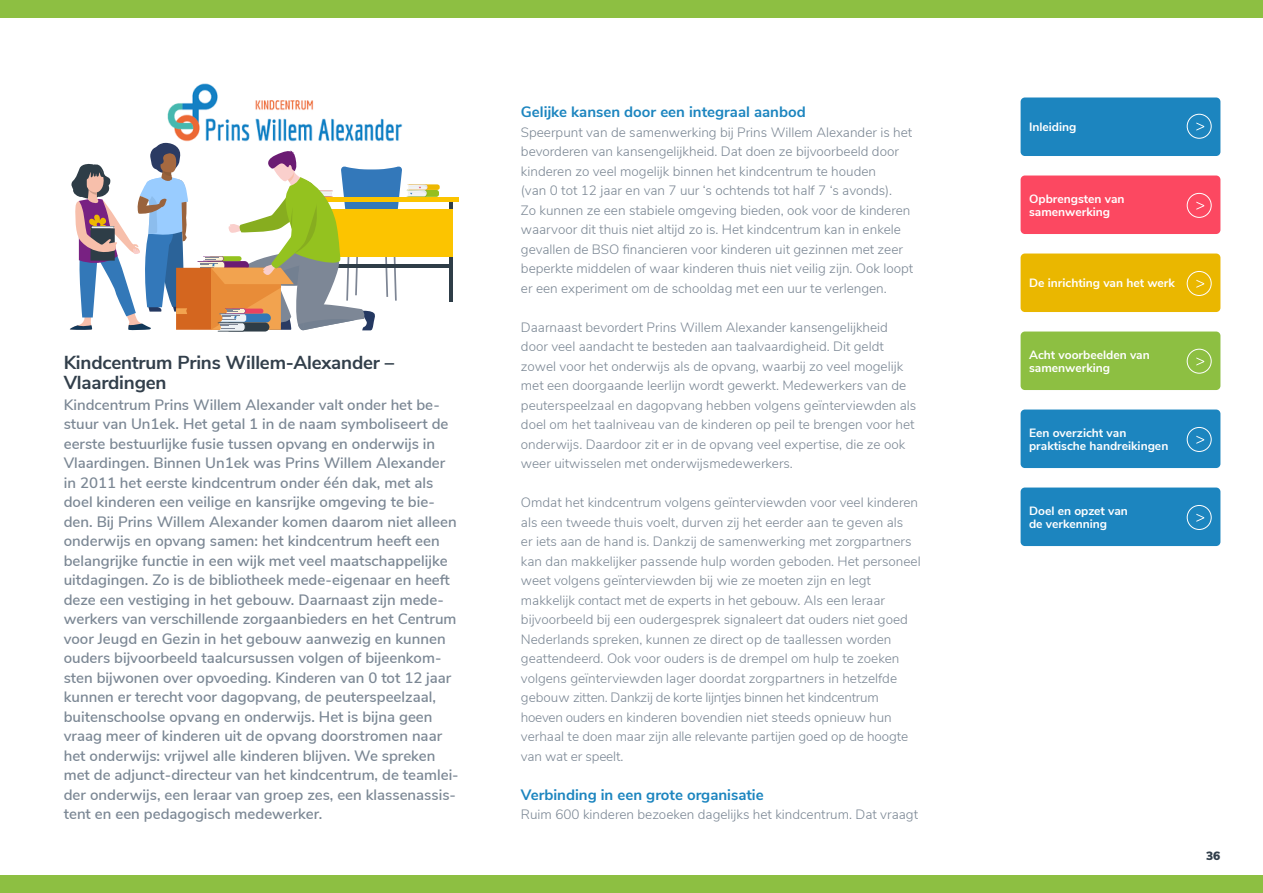
<style>
.page{position:relative;width:1263px;height:893px;background:#fff}
.page>*{position:absolute;margin:0;border:0;box-sizing:border-box;transform-origin:0 0}
.TUSSENkop{font:700 18.75px/19.5px "Nunito Sans";letter-spacing:-.01em;color:#323f4b}
.INLEIDING_2{font:600 15px/19.5px "Nunito Sans";color:#7b8794}
.ALINEAkop{font:700 15px "Nunito Sans";color:#1c85bf}
.BODY{font:300 13.5px/19.5px "Nunito Sans";color:#7b8794}
.t1{font:700 12px/13.5px "Nunito Sans";color:#fff}
.t2{font:900 12px "Nunito Sans";color:#323f4b}
</style>
<div class="page">
<div style="left:0;top:0;width:1263px;height:17px;background:#8dbf42"></div>
<div style="left:0;top:876px;width:1263px;height:17px;background:#8dbf42"></div>
<div style="left:1020px;top:176px;width:200px;height:58px;background:#fc4861;border-radius:4px"></div>
<div style="left:1020px;top:254px;width:200px;height:58px;background:#eab700;border-radius:4px"></div>
<div style="left:1020px;top:410px;width:200px;height:58px;background:#1c85bf;border-radius:4px"></div>
<div style="left:1020px;top:488px;width:200px;height:58px;background:#1c85bf;border-radius:4px"></div>
<div style="left:1020px;top:332px;width:200px;height:58px;background:#8dbf42;border-radius:4px"></div>
<div style="left:1020px;top:98px;width:200px;height:58px;background:#1c85bf;border-radius:4px"></div>
<div style="left:1187px;top:114px;width:24px;height:25px;border:1px solid #fff;border-radius:50%"></div>
<svg style="left:1196px;top:123px;width:8px;height:8px"></svg>
<div style="left:1187px;top:193px;width:24px;height:25px;border:1px solid #fff;border-radius:50%"></div>
<svg style="left:1196px;top:202px;width:8px;height:8px"></svg>
<div style="left:1187px;top:271px;width:24px;height:25px;border:1px solid #fff;border-radius:50%"></div>
<svg style="left:1196px;top:280px;width:8px;height:8px"></svg>
<div style="left:1187px;top:349px;width:24px;height:25px;border:1px solid #fff;border-radius:50%"></div>
<svg style="left:1196px;top:357px;width:8px;height:9px"></svg>
<div style="left:1187px;top:427px;width:24px;height:25px;border:1px solid #fff;border-radius:50%"></div>
<svg style="left:1196px;top:436px;width:8px;height:8px"></svg>
<div style="left:1187px;top:505px;width:24px;height:25px;border:1px solid #fff;border-radius:50%"></div>
<svg style="left:1196px;top:514px;width:8px;height:8px"></svg>
<img style="left:164px;top:83px;width:239px;height:60px">
<hr style="left:449px;top:202px;width:4px;height:100px;background:#2e3d47">
<div style="left:299px;top:209px;width:154px;height:48px;background:#fcc400"></div>
<hr style="left:299px;top:264px;width:154px;height:3px;background:#2e3d47">
<div style="left:292px;top:197px;width:167px;height:5px;background:#fcc400"></div>
<div style="left:176px;top:268px;width:70px;height:62px;background:#d4661f"></div>
<svg style="left:69px;top:143px;width:120px;height:187px"></svg>
<svg style="left:196px;top:150px;width:244px;height:182px"></svg>
<p class="TUSSENkop" style="left:64px;top:352px;width:332px">Kindcentrum Prins Willem-Alexander –<br>Vlaardingen</p>
<p class="INLEIDING_2" style="left:64px;top:394px;width:396px">Kindcentrum Prins Willem Alexander valt onder het be&shy;stuur van Un1ek. Het getal 1 in de naam symboliseert de eerste bestuurlijke fusie tussen opvang en onderwijs in Vlaardingen. Binnen Un1ek was Prins Willem Alexander in 2011 het eerste kindcentrum onder één dak, met als doel kinderen een veilige en kansrijke omgeving te bie&shy;den. Bij Prins Willem Alexander komen daarom niet alleen onderwijs en opvang samen: het kindcentrum heeft een belangrijke functie in een wijk met veel maatschappelijke uitdagingen. Zo is de bibliotheek mede-eigenaar en heeft deze een vestiging in het gebouw. Daarnaast zijn mede&shy;werkers van verschillende zorgaanbieders en het Centrum voor Jeugd en Gezin in het gebouw aanwezig en kunnen ouders bijvoorbeeld taalcursussen volgen of bijeenkom&shy;sten bijwonen over opvoeding. Kinderen van 0 tot 12 jaar kunnen er terecht voor dagopvang, de peuterspeelzaal, buitenschoolse opvang en onderwijs. Het is bijna geen vraag meer of kinderen uit de opvang doorstromen naar het onderwijs: vrijwel alle kinderen blijven. We spreken met de adjunct-directeur van het kindcentrum, de teamlei&shy;der onderwijs, een leraar van groep zes, een klassenassis&shy;tent en een pedagogisch medewerker.</p>
<p class="ALINEAkop" style="left:521px;top:101px;width:286px">Gelijke kansen door een integraal aanbod</p>
<p class="BODY" style="left:521px;top:121px;width:394px">Speerpunt van de samenwerking bij Prins Willem Alexander is het bevorderen van kansengelijkheid. Dat doen ze bijvoorbeeld door kinderen zo veel mogelijk binnen het kindcentrum te houden<br>(van 0 tot 12 jaar en van 7 uur ‘s ochtends tot half 7 ‘s avonds).<br>Zo kunnen ze een stabiele omgeving bieden, ook voor de kinderen waarvoor dit thuis niet altijd zo is. Het kindcentrum kan in enkele gevallen de BSO financieren voor kinderen uit gezinnen met zeer beperkte middelen of waar kinderen thuis niet veilig zijn. Ook loopt er een experiment om de schooldag met een uur te verlengen.</p>
<p class="BODY" style="left:521px;top:316px;width:397px">Daarnaast bevordert Prins Willem Alexander kansengelijkheid door veel aandacht te besteden aan taalvaardigheid. Dit geldt zowel voor het onderwijs als de opvang, waarbij zo veel mogelijk met een doorgaande leerlijn wordt gewerkt. Medewerkers van de peuterspeelzaal en dagopvang hebben volgens geïnterviewden als doel om het taalniveau van de kinderen op peil te brengen voor het onderwijs. Daardoor zit er in de opvang veel expertise, die ze ook weer uitwisselen met onderwijsmedewerkers.</p>
<p class="BODY" style="left:521px;top:492px;width:401px">Omdat het kindcentrum volgens geïnterviewden voor veel kinderen als een tweede thuis voelt, durven zij het eerder aan te geven als<br>er iets aan de hand is. Dankzij de samenwerking met zorgpartners kan dan makkelijker passende hulp worden geboden. Het personeel weet volgens geïnterviewden bij wie ze moeten zijn en legt makkelijk contact met de experts in het gebouw. Als een leraar bijvoorbeeld bij een oudergesprek signaleert dat ouders niet goed Nederlands spreken, kunnen ze direct op de taallessen worden geattendeerd. Ook voor ouders is de drempel om hulp te zoeken volgens geïnterviewden lager doordat zorgpartners in hetzelfde gebouw zitten. Dankzij de korte lijntjes binnen het kindcentrum hoeven ouders en kinderen bovendien niet steeds opnieuw hun verhaal te doen maar zijn alle relevante partijen goed op de hoogte van wat er speelt.</p>
<p class="ALINEAkop" style="left:521px;top:783px;width:244px">Verbinding in een grote organisatie</p>
<p class="BODY" style="left:521px;top:804px;width:399px">Ruim 600 kinderen bezoeken dagelijks het kindcentrum. Dat vraagt</p>
<p class="t1" style="left:1029px;top:120px;width:49px">Inleiding</p>
<p class="t1" style="left:1029px;top:191px;width:97px">Opbrengsten van samenwerking</p>
<p class="t1" style="left:1029px;top:276px;width:147px">De inrichting van het werk</p>
<p class="t1" style="left:1029px;top:347px;width:122px">Acht voorbeelden van samenwerking</p>
<p class="t1" style="left:1029px;top:425px;width:141px">Een overzicht van praktische handreikingen</p>
<p class="t1" style="left:1029px;top:503px;width:100px">Doel en opzet van de verkenning</p>
<p class="t2" style="left:1206px;top:846px;width:16px">36</p>
</div>
